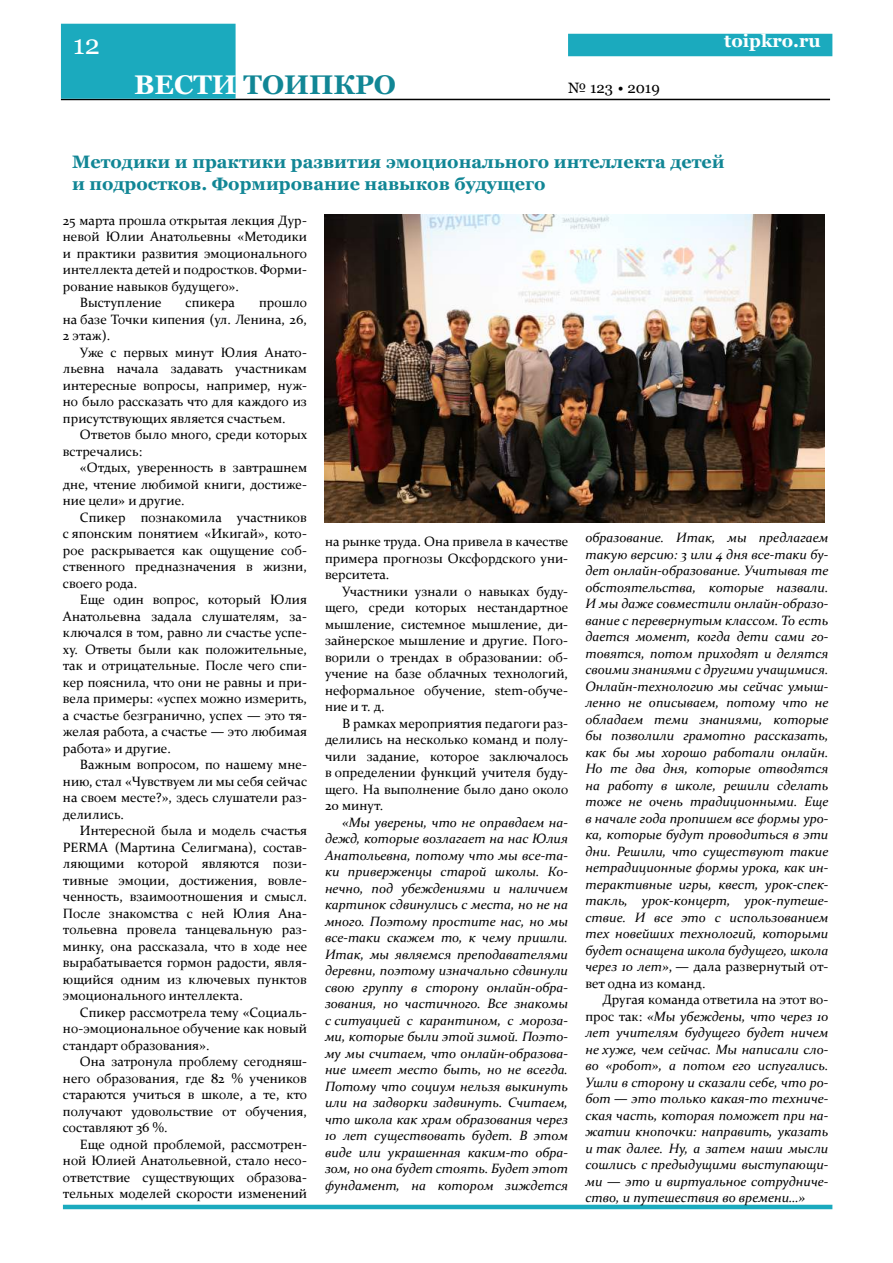
<style>
.page{position:relative;width:893px;height:1263px;background:#fff}
.page>*{position:absolute;margin:0;border:0;box-sizing:border-box;transform-origin:0 0}
.t1{font:700 27px "Georgia";color:#118695}
.t2{font:27px "Georgia";color:#fff}
.t3{font:700 18px/21.6px "Georgia";color:#118695}
.t4{font:700 18px "Georgia";color:#fff}
.t5{font:15px "Georgia";color:#000}
.t6{font:13.5px/16.5px "Constantia";color:#000;text-align:justify}
.t7{font:italic 13.5px/16.5px "Constantia";color:#000;text-align:justify}
.s1{color:#fff}
.s2{font-style:normal}
</style>
<div class="page">
<hr style="left:61px;top:99px;width:769px;height:1px;background:#000">
<div style="left:61px;top:24px;width:175px;height:75px;background:#1baabe"></div>
<div style="left:568px;top:34px;width:264px;height:22px;background:#1baabe"></div>
<hr style="left:63px;top:1205px;width:769px;height:4px;background:#1baabe">
<img style="left:325px;top:215px;width:500px;height:307px">
<h1 class="t2" style="left:73px;top:29px;width:28px">12</h1>
<h2 class="t4" style="left:724px;top:30px;width:98px">toipkro.ru</h2>
<h1 class="t1" style="left:134px;top:67px;width:263px"><span class="s1">ВЕСТИ</span> ТОИПКРО</h1>
<p class="t5" style="left:568px;top:78px;width:93px">№ 123 • 2019</p>
<h2 class="t3" style="left:72px;top:151px;width:654px">Методики и практики развития эмоционального интеллекта детей и подростков. Формирование навыков будущего</h2>
<p class="t6" style="left:63px;top:211px;width:245px">25 марта прошла открытая лекция Дур-</p>
<p class="t6" style="left:63px;top:228px;width:246px">невой Юлии Анатольевны «Методики</p>
<p class="t6" style="left:63px;top:244px;width:246px">и практики развития эмоционального</p>
<p class="t6" style="left:63px;top:261px;width:245px">интеллекта детей и подростков. Форми-</p>
<p class="t6" style="left:63px;top:277px;width:178px">рование навыков будущего».</p>
<p class="t6" style="left:80px;top:294px;width:83px">Выступление</p>
<p class="t6" style="left:186px;top:294px;width:51px">спикера</p>
<p class="t6" style="left:63px;top:294px;width:246px;text-indent:196px">прошло на базе Точки кипения (ул. Ленина, 26, 2 этаж).</p>
<p class="t6" style="left:63px;top:343px;width:246px;text-indent:17px">Уже с первых минут Юлия Анато&shy;льевна начала задавать участникам интересные вопросы, например, нуж&shy;но было рассказать что для каждого из присутствующих является счастьем.</p>
<p class="t6" style="left:63px;top:426px;width:246px;text-indent:17px">Ответов было много, среди которых встречались:</p>
<p class="t6" style="left:63px;top:459px;width:246px;text-indent:17px">«Отдых, уверенность в завтрашнем дне, чтение любимой книги, достиже&shy;ние цели» и другие.</p>
<p class="t6" style="left:63px;top:508px;width:245px;text-indent:17px">Спикер познакомила участников с японским понятием «Икигай», кото&shy;рое раскрывается как ощущение соб&shy;ственного предназначения в жизни, своего рода.</p>
<p class="t6" style="left:63px;top:591px;width:246px;text-indent:17px">Еще один вопрос, который Юлия Анатольевна задала слушателям, за&shy;ключался в том, равно ли счастье успе&shy;ху. Ответы были как положительные, так и отрицательные. После чего спи&shy;кер пояснила, что они не равны и при&shy;вела примеры: «успех можно измерить, а счастье безгранично, успех — это тя&shy;желая работа, а счастье — это любимая работа» и другие.</p>
<p class="t6" style="left:63px;top:756px;width:246px;text-indent:17px">Важным вопросом, по нашему мне&shy;нию, стал «Чувствуем ли мы себя сейчас на своем месте?», здесь слушатели раз&shy;делились.</p>
<p class="t6" style="left:63px;top:822px;width:246px;text-indent:17px">Интересной была и модель счастья PERMA (Мартина Селигмана), состав&shy;ляющими которой являются пози&shy;тивные эмоции, достижения, вовле&shy;ченность, взаимоотношения и смысл.<br>После знакомства с ней Юлия Ана&shy;тольевна провела танцевальную раз&shy;минку, она рассказала, что в ходе нее вырабатывается гормон радости, явля&shy;ющийся одним из ключевых пунктов эмоционального интеллекта.</p>
<p class="t6" style="left:63px;top:1003px;width:246px;text-indent:17px">Спикер рассмотрела тему «Социаль&shy;но-эмоциональное обучение как новый стандарт образования».</p>
<p class="t6" style="left:63px;top:1053px;width:246px;text-indent:17px">Она затронула проблему сегодняш&shy;него образования, где 82 % учеников стараются учиться в школе, а те, кто получают удовольствие от обучения, составляют 36 %.</p>
<p class="t6" style="left:63px;top:1135px;width:246px;text-indent:17px">Еще одной проблемой, рассмотрен&shy;ной Юлией Анатольевной, стало несо&shy;ответствие существующих образова&shy;тельных моделей скорости изменений</p>
<p class="t7" style="left:585px;top:529px;width:245px">образование. Итак, мы предлагаем такую версию: 3 или 4 дня все-таки бу&shy;дет онлайн-образование. Учитывая те обстоятельства, которые назвали.<br>И мы даже совместили онлайн-образо&shy;вание с перевернутым классом. То есть дается момент, когда дети сами го&shy;товятся, потом приходят и делятся своими знаниями с другими учащимися.<br>Онлайн-технологию мы сейчас умыш&shy;ленно не описываем, потому что не обладаем теми знаниями, которые бы позволили грамотно рассказать, как бы мы хорошо работали онлайн.<br>Но те два дня, которые отводятся на работу в школе, решили сделать тоже не очень традиционными. Еще в начале года пропишем все формы уро&shy;ка, которые будут проводиться в эти дни. Решили, что существуют такие нетрадиционные формы урока, как ин&shy;терактивные игры, квест, урок-спек&shy;такль, урок-концерт, урок-путеше&shy;ствие. И все это с использованием тех новейших технологий, которыми будет оснащена школа будущего, школа через 10 лет»<span class="s2">, — дала развернутый от&shy;вет одна из команд.</span></p>
<p class="t7" style="left:585px;top:991px;width:245px;text-indent:17px"><span class="s2">Другая команда ответила на этот во&shy;прос так:</span> «Мы убеждены, что через 10 лет учителям будущего будет ничем не хуже, чем сейчас. Мы написали сло&shy;во «робот», а потом его испугались.<br>Ушли в сторону и сказали себе, что ро&shy;бот — это только какая-то техниче&shy;ская часть, которая поможет при на&shy;жатии кнопочки: направить, указать и так далее. Ну, а затем наши мысли сошлись с предыдущими выступающи&shy;ми — это и виртуальное сотрудниче&shy;ство, и путешествия во времени…»</p>
<p class="t6" style="left:325px;top:533px;width:245px">на рынке труда. Она привела в качестве примера прогнозы Оксфордского уни&shy;верситета.</p>
<p class="t6" style="left:325px;top:582px;width:245px;text-indent:17px">Участники узнали о навыках буду&shy;щего, среди которых нестандартное мышление, системное мышление, ди&shy;зайнерское мышление и другие. Пого&shy;ворили о трендах в образовании: об&shy;учение на базе облачных технологий, неформальное обучение, stem-обуче&shy;ние и т. д.</p>
<p class="t6" style="left:325px;top:714px;width:245px;text-indent:17px">В рамках мероприятия педагоги раз&shy;делились на несколько команд и полу&shy;чили задание, которое заключалось в определении функций учителя буду&shy;щего. На выполнение было дано около 20 минут.</p>
<p class="t7" style="left:325px;top:813px;width:245px;text-indent:17px">«Мы уверены, что не оправдаем на&shy;дежд, которые возлагает на нас Юлия Анатольевна, потому что мы все-та&shy;ки приверженцы старой школы. Ко&shy;нечно, под убеждениями и наличием картинок сдвинулись с места, но не на много. Поэтому простите нас, но мы все-таки скажем то, к чему пришли.<br>Итак, мы являемся преподавателями деревни, поэтому изначально сдвинули свою группу в сторону онлайн-обра&shy;зования, но частичного. Все знакомы с ситуацией с карантином, с мороза&shy;ми, которые были этой зимой. Поэто&shy;му мы считаем, что онлайн-образова&shy;ние имеет место быть, но не всегда.<br>Потому что социум нельзя выкинуть или на задворки задвинуть. Считаем, что школа как храм образования через 10 лет существовать будет. В этом виде или украшенная каким-то обра&shy;зом, но она будет стоять. Будет этот фундамент, на котором зиждется</p>
</div>
